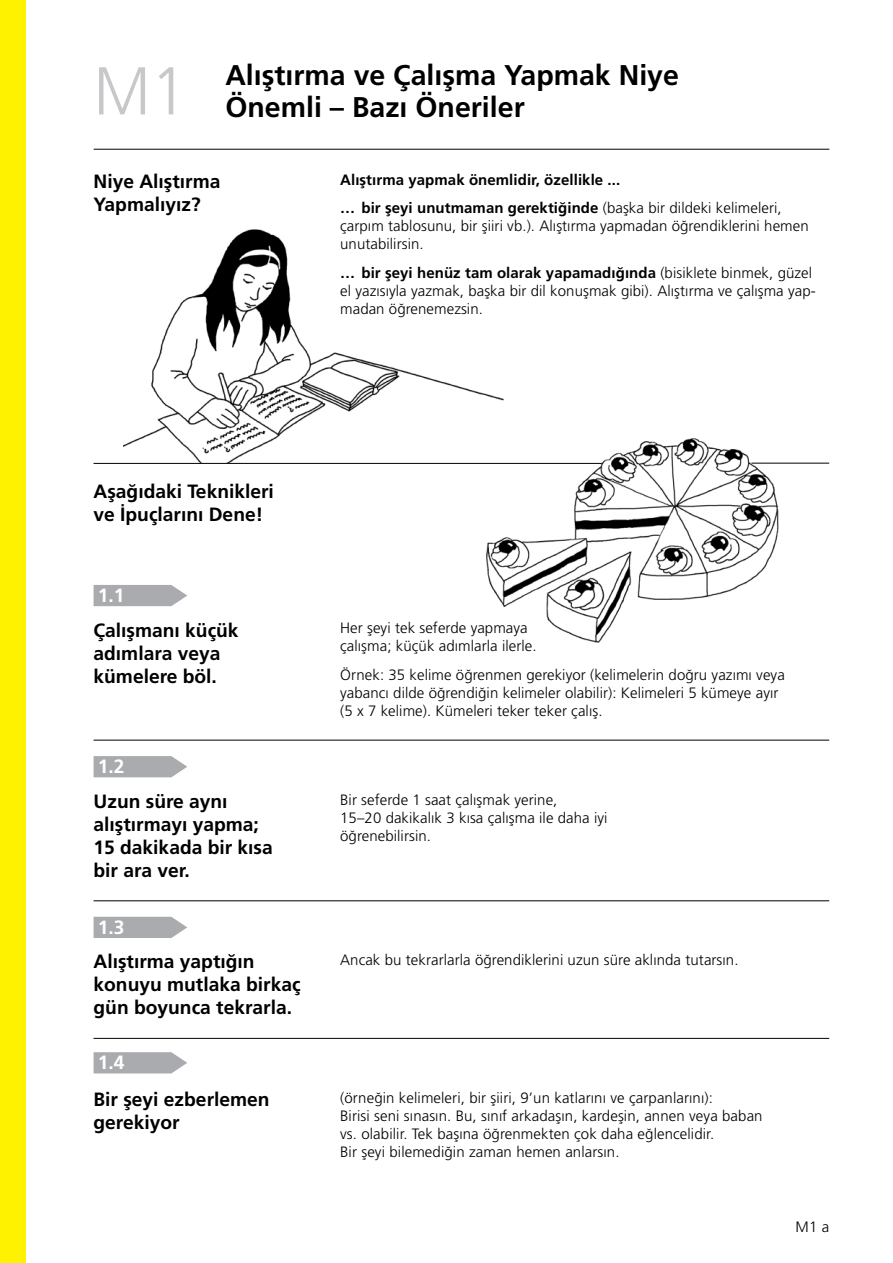
<style>
.page{position:relative;width:893px;height:1263px;background:#fff}
.page>*{position:absolute;margin:0;border:0;box-sizing:border-box;transform-origin:0 0}
.t1{font:300 67.5px "Frutiger LT Pro";color:#c7c8ca;scale:.95 1}
.t2{font:700 28.5px "Frutiger LT Pro";color:#000}
.t3{font:700 19.2px/23.1px "Frutiger LT Pro";color:#000}
.t4{font:700 19.2px "Frutiger LT Pro";color:#fff}
.t5{font:300 15px/18px "Frutiger LT Pro";letter-spacing:.005em;color:#000}
.t6{font:700 15px/28.7px "Frutiger LT Pro";letter-spacing:.005em;color:#000}
.s1{font-weight:300}
.s2{font-weight:700}
</style>
<div class="page">
<img style="left:486px;top:438px;width:321px;height:205px">
<img style="left:123px;top:229px;width:397px;height:234px">
<hr style="left:94px;top:149px;width:735px;height:1px;background:#000">
<svg style="left:94px;top:585px;width:93px;height:21px;background:#b0b1b4"></svg>
<hr style="left:94px;top:463px;width:508px;height:1px;background:#000">
<hr style="left:94px;top:740px;width:735px;height:1px;background:#000">
<svg style="left:94px;top:756px;width:93px;height:21px;background:#b0b2b4"></svg>
<hr style="left:94px;top:900px;width:735px;height:1px;background:#000">
<svg style="left:94px;top:917px;width:93px;height:21px;background:#b0b1b4"></svg>
<hr style="left:94px;top:1038px;width:735px;height:1px;background:#000">
<svg style="left:94px;top:1052px;width:93px;height:21px;background:#b0b2b5"></svg>
<hr style="left:751px;top:463px;width:78px;height:1px;background:#000">
<div style="left:0;top:0;width:26px;height:1263px;background:#fff200"></div>
<h1 class="t1" style="left:94px;top:52px;width:100px">M1</h1>
<h2 class="t2" style="left:225px;top:59px;width:455px">Alıştırma ve Çalışma Yapmak Niye</h2>
<h2 class="t2" style="left:225px;top:90px;width:301px">Önemli – Bazı Öneriler</h2>
<p class="t3" style="left:94px;top:170px;width:128px">Niye Alıştırma<br>Yapmalıyız?</p>
<p class="t6" style="left:340px;top:165px;width:443px">Alıştırma yapmak önemlidir, özellikle ...<br>… bir şeyi unutmaman gerektiğinde <span class="s1">(başka bir dildeki kelimeleri,</span></p>
<p class="t5" style="left:340px;top:217px;width:470px">çarpım tablosunu, bir şiiri vb.). Alıştırma yapmadan öğrendiklerini hemen unutabilirsin.</p>
<p class="t5" style="left:340px;top:264px;width:477px"><span class="s2">… bir şeyi henüz tam olarak yapamadığında</span> (bisiklete binmek, güzel el yazısıyla yazmak, başka bir dil konuşmak gibi). Alıştırma ve çalışma yap&shy;madan öğrenemezsin.</p>
<p class="t3" style="left:94px;top:480px;width:182px">Aşağıdaki Teknikleri ve İpuçlarını Dene!</p>
<p class="t4" style="left:98px;top:584px;width:28px">1.1</p>
<p class="t3" style="left:94px;top:618px;width:147px">Çalışmanı küçük adımlara veya kümelere böl.</p>
<p class="t4" style="left:98px;top:755px;width:28px">1.2</p>
<p class="t3" style="left:94px;top:789px;width:181px">Uzun süre aynı alıştırmayı yapma;<br>15 dakikada bir kısa bir ara ver.</p>
<p class="t4" style="left:98px;top:916px;width:28px">1.3</p>
<p class="t3" style="left:94px;top:950px;width:208px">Alıştırma yaptığın konuyu mutlaka birkaç gün boyunca tekrarla.</p>
<p class="t4" style="left:98px;top:1051px;width:28px">1.4</p>
<p class="t3" style="left:94px;top:1088px;width:178px">Bir şeyi ezberlemen gerekiyor</p>
<p class="t5" style="left:340px;top:619px;width:198px">Her şeyi tek seferde yapmaya çalışma; küçük adımlarla ilerle.</p>
<p class="t5" style="left:340px;top:666px;width:446px">Örnek: 35 kelime öğrenmen gerekiyor (kelimelerin doğru yazımı veya yabancı dilde öğrendiğin kelimeler olabilir): Kelimeleri 5 kümeye ayır (5 x 7 kelime). Kümeleri teker teker çalış.</p>
<p class="t5" style="left:340px;top:790px;width:269px">Bir seferde 1 saat çalışmak yerine,<br>15–20 dakikalık 3 kısa çalışma ile daha iyi öğrenebilirsin.</p>
<p class="t5" style="left:340px;top:951px;width:400px">Ancak bu tekrarlarla öğrendiklerini uzun süre aklında tutarsın.</p>
<p class="t5" style="left:340px;top:1089px;width:424px">(örneğin kelimeleri, bir şiiri, 9’un katlarını ve çarpanlarını):<br>Birisi seni sınasın. Bu, sınıf arkadaşın, kardeşin, annen veya baban vs. olabilir. Tek başına öğrenmekten çok daha eğlencelidir.<br>Bir şeyi bilemediğin zaman hemen anlarsın.</p>
<p class="t5" style="left:796px;top:1217px;width:35px">M1 a</p>
</div>
